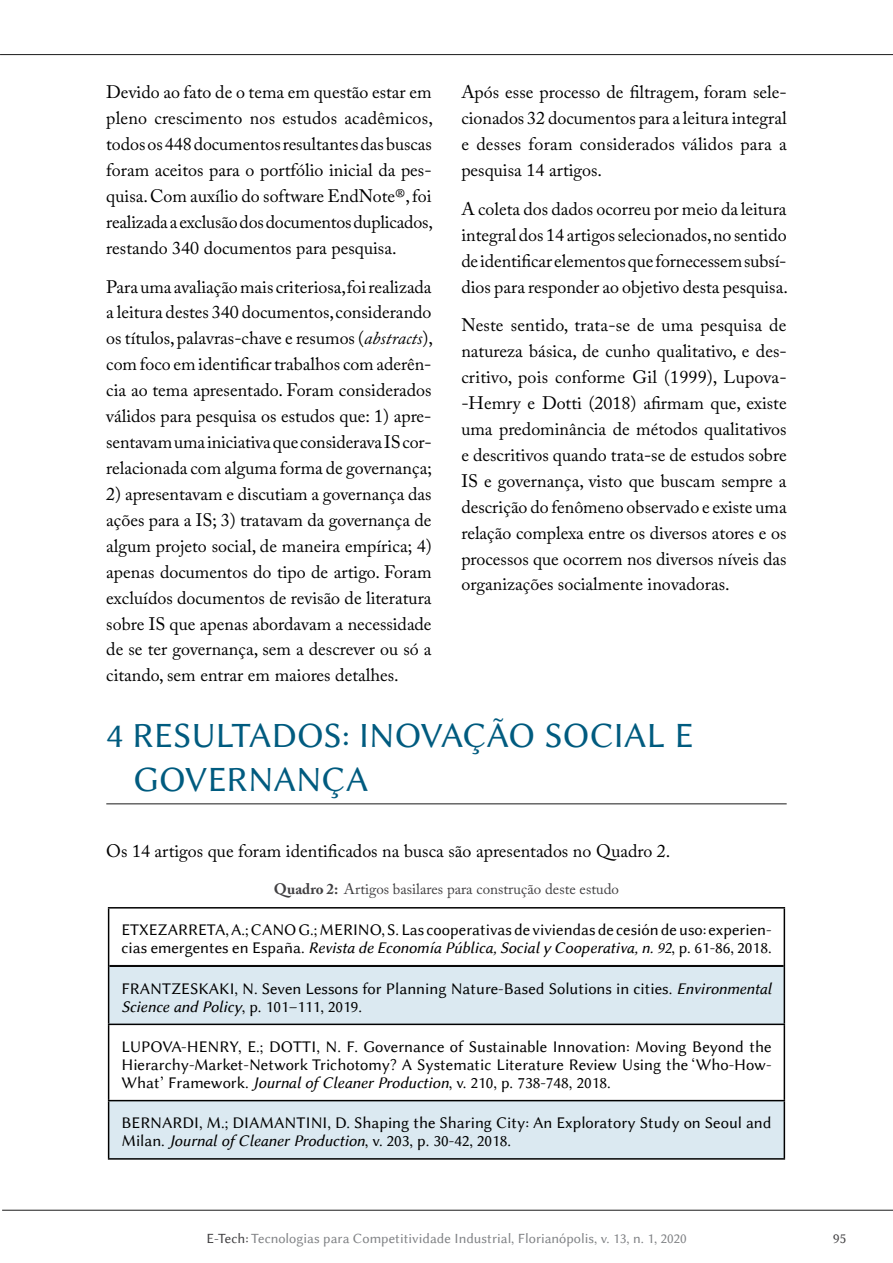
<style>
.page{position:relative;width:893px;height:1263px;background:#fff}
.page>*{position:absolute;margin:0;border:0;box-sizing:border-box;transform-origin:0 0}
.t1{font:36px/43.2px "Lin Biolinum";letter-spacing:-.005em;color:#005b7f}
.t2{font:18px/26px "Adobe Caslon Pro";color:#000;text-align:justify}
.t3{font:16.5px/18px "Lin Biolinum";color:#000;text-align:justify}
.t4{font:16.5px "Lin Biolinum I";color:#000}
.t5{font:15px "Adobe Caslon Pro";color:#414042}
.t6{font:14.25px "Lin Biolinum";color:#808285}
.t7{font:14.25px "Lin Biolinum";color:#414042}
.s1{font-style:italic}
.s2{font-weight:700}
.s3{font-family:"Lin Biolinum"}
.s4{font-family:"Lin Biolinum I"}
.s5{color:#414042}
</style>
<div class="page">
<hr style="left:2px;top:1210px;width:891px;height:1px;background:#1a1a1a">
<hr style="left:0;top:54px;width:893px;height:1px;background:#1a1a1a">
<hr style="left:106px;top:803px;width:681px;height:1px;background:#333">
<div style="left:109px;top:967px;width:675px;height:191px;background:#dbe9f1"></div>
<div style="left:109px;top:1024px;width:675px;height:76px;background:#fff"></div>
<hr style="left:108px;top:1023px;width:677px;height:2px;background:#000">
<hr style="left:108px;top:1100px;width:677px;height:1px;background:#000">
<hr style="left:109px;top:965px;width:675px;height:1px;background:#000">
<hr style="left:109px;top:966px;width:675px;height:1px;background:#000">
<hr style="left:108px;top:907px;width:677px;height:1px;background:#000">
<hr style="left:108px;top:908px;width:1px;height:58px;background:#000">
<hr style="left:784px;top:908px;width:1px;height:58px;background:#000">
<hr style="left:108px;top:966px;width:1px;height:57px;background:#000">
<hr style="left:784px;top:966px;width:1px;height:57px;background:#000">
<hr style="left:108px;top:1025px;width:1px;height:75px;background:#000">
<hr style="left:784px;top:1025px;width:1px;height:75px;background:#000">
<hr style="left:108px;top:1101px;width:1px;height:57px;background:#000">
<hr style="left:784px;top:1101px;width:1px;height:57px;background:#000">
<hr style="left:108px;top:1158px;width:677px;height:1px;background:#000">
<p class="t2" style="left:106px;top:79px;width:328px">Devido ao fato de o tema em questão estar em pleno crescimento nos estudos acadêmicos, todos os 448 documentos resultantes das buscas foram aceitos para o portfólio inicial da pes&shy;quisa. Com auxílio do software EndNote®, foi realizada a exclusão dos documentos duplicados, restando 340 documentos para pesquisa.</p>
<p class="t2" style="left:106px;top:273px;width:328px">Para uma avaliação mais criteriosa, foi realizada a leitura destes 340 documentos, considerando os títulos, palavras-chave e resumos (<span class="s1">abstracts</span>), com foco em identificar trabalhos com aderên&shy;cia ao tema apresentado. Foram considerados válidos para pesquisa os estudos que: 1) apre&shy;sentavam uma iniciativa que considerava IS cor&shy;relacionada com alguma forma de governança;</p>
<p class="t2" style="left:106px;top:481px;width:327px">2) apresentavam e discutiam a governança das ações para a IS; 3) tratavam da governança de algum projeto social, de maneira empírica; 4) apenas documentos do tipo de artigo. Foram excluídos documentos de revisão de literatura sobre IS que apenas abordavam a necessidade de se ter governança, sem a descrever ou só a citando, sem entrar em maiores detalhes.</p>
<p class="t2" style="left:461px;top:79px;width:327px">Após esse processo de filtragem, foram sele&shy;cionados 32 documentos para a leitura integral e desses foram considerados válidos para a pesquisa 14 artigos.</p>
<p class="t2" style="left:461px;top:196px;width:328px">A coleta dos dados ocorreu por meio da leitura integral dos 14 artigos selecionados, no sentido de identificar elementos que fornecessem subsí&shy;dios para responder ao objetivo desta pesquisa.</p>
<p class="t2" style="left:461px;top:312px;width:327px">Neste sentido, trata-se de uma pesquisa de natureza básica, de cunho qualitativo, e des&shy;critivo, pois conforme Gil (1999), Lupova--Hemry e Dotti (2018) afirmam que, existe uma predominância de métodos qualitativos e descritivos quando trata-se de estudos sobre IS e governança, visto que buscam sempre a descrição do fenômeno observado e existe uma relação complexa entre os diversos atores e os processos que ocorrem nos diversos níveis das organizações socialmente inovadoras.</p>
<h1 class="t1" style="left:133px;top:714px;width:562px;text-indent:-27px">4 RESULTADOS: INOVAÇÃO SOCIAL E<br>GOVERNANÇA</h1>
<p class="t2" style="left:106px;top:838px;width:566px">Os 14 artigos que foram identificados na busca são apresentados no Quadro 2.</p>
<p class="t5" style="left:274px;top:880px;width:347px"><span class="s2">Quadro 2:</span> Artigos basilares para construção deste estudo</p>
<p class="t3" style="left:121px;top:921px;width:652px">ETXEZARRETA, A.; CANO G.; MERINO, S. Las cooperativas de viviendas de cesión de uso: experien-</p>
<p class="t4" style="left:121px;top:938px;width:652px"><span class="s3">cias emergentes en España.</span> Revista de Economía Pública, Social y Cooperativa, n. 92<span class="s3">, p. 61-86, 2018.</span></p>
<p class="t3" style="left:121px;top:979px;width:652px">FRANTZESKAKI, N. Seven Lessons for Planning Nature-Based Solutions in cities. <span class="s4">Environmental</span></p>
<p class="t4" style="left:121px;top:997px;width:242px">Science and Policy<span class="s3">, p. 101–111, 2019.</span></p>
<p class="t3" style="left:121px;top:1038px;width:652px">LUPOVA-HENRY, E.; DOTTI, N. F. Governance of Sustainable Innovation: Moving Beyond the Hierarchy-Market-Network Trichotomy? A Systematic Literature Review Using the ‘Who-How-What’ Framework. <span class="s4">Journal of Cleaner Production</span>, v. 210, p. 738-748, 2018.</p>
<p class="t3" style="left:121px;top:1114px;width:652px">BERNARDI, M.; DIAMANTINI, D. Shaping the Sharing City: An Exploratory Study on Seoul and<br>Milan. <span class="s4">Journal of Cleaner Production</span>, v. 203, p. 30-42, 2018.</p>
<p class="t6" style="left:206px;top:1230px;width:482px"><span class="s5">E-Tech:</span> Tecnologias para Competitividade Industrial, Florianópolis, v. 13, n. 1, 2020</p>
<p class="t7" style="left:833px;top:1230px;width:15px">95</p>
</div>
